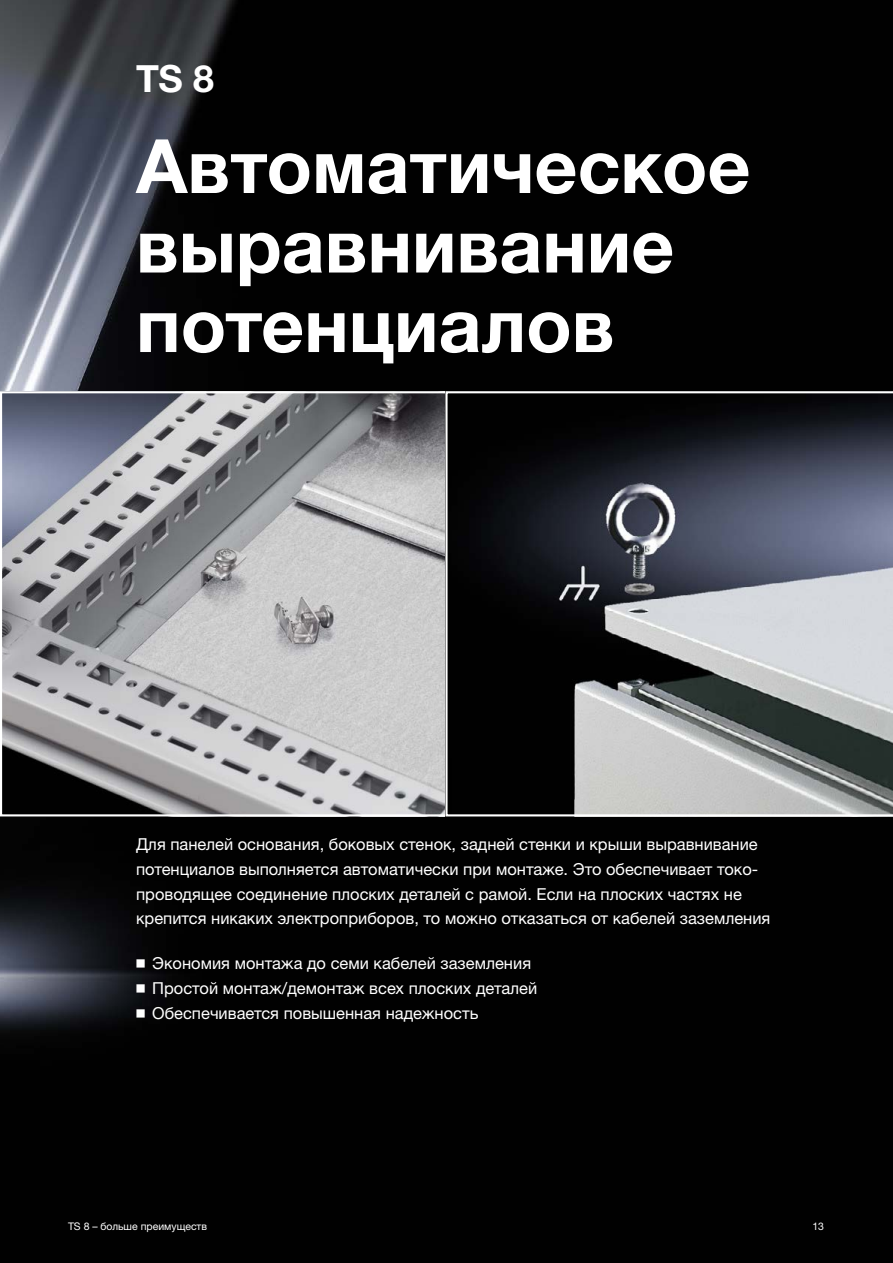
<style>
.page{position:relative;width:893px;height:1263px;background:#fff}
.page>*{position:absolute;margin:0;border:0;box-sizing:border-box;transform-origin:0 0}
.t1{font:700 75px/79.5px "Neue Helvetica For Rittal";color:#fff}
.t2{font:700 37.5px "Neue Helvetica For Rittal";color:#fff}
.t3{font:16.5px/24.8px "Neue Helvetica For Rittal";color:#fff}
.t4{font:10.5px "Neue Helvetica For Rittal";color:#fff}
.s1{font-weight:300}
</style>
<div class="page">
<img style="left:0;top:0;width:893px;height:1263px">
<img style="left:3px;top:394px;width:442px;height:419px">
<div style="left:0;top:391px;width:448px;height:425px;border:2px solid #fff"></div>
<svg style="left:445px;top:391px;width:448px;height:425px;background:#55575c"></svg>
<h2 class="t2" style="left:136px;top:56px;width:79px">TS 8</h2>
<h1 class="t1" style="left:136px;top:126px;width:616px">Автоматическое выравнивание потенциалов</h1>
<p class="t3" style="left:136px;top:832px;width:636px">Для панелей основания, боковых стенок, задней стенки и крыши выравнивание потенциалов выполняется автоматически при монтаже. Это обеспечивает токо&shy;проводящее соединение плоских деталей с рамой. Если на плоских частях не крепится никаких электроприборов, то можно отказаться от кабелей заземления</p>
<p class="t3" style="left:136px;top:951px;width:403px"><span class="s1">◾</span> Экономия монтажа до семи кабелей заземления <span class="s1">◾</span> Простой монтаж/демонтаж всех плоских деталей <span class="s1">◾</span> Обеспечивается повышенная надежность</p>
<p class="t4" style="left:68px;top:1220px;width:141px">TS 8 – больше преимуществ</p>
<p class="t4" style="left:812px;top:1220px;width:13px">13</p>
</div>
